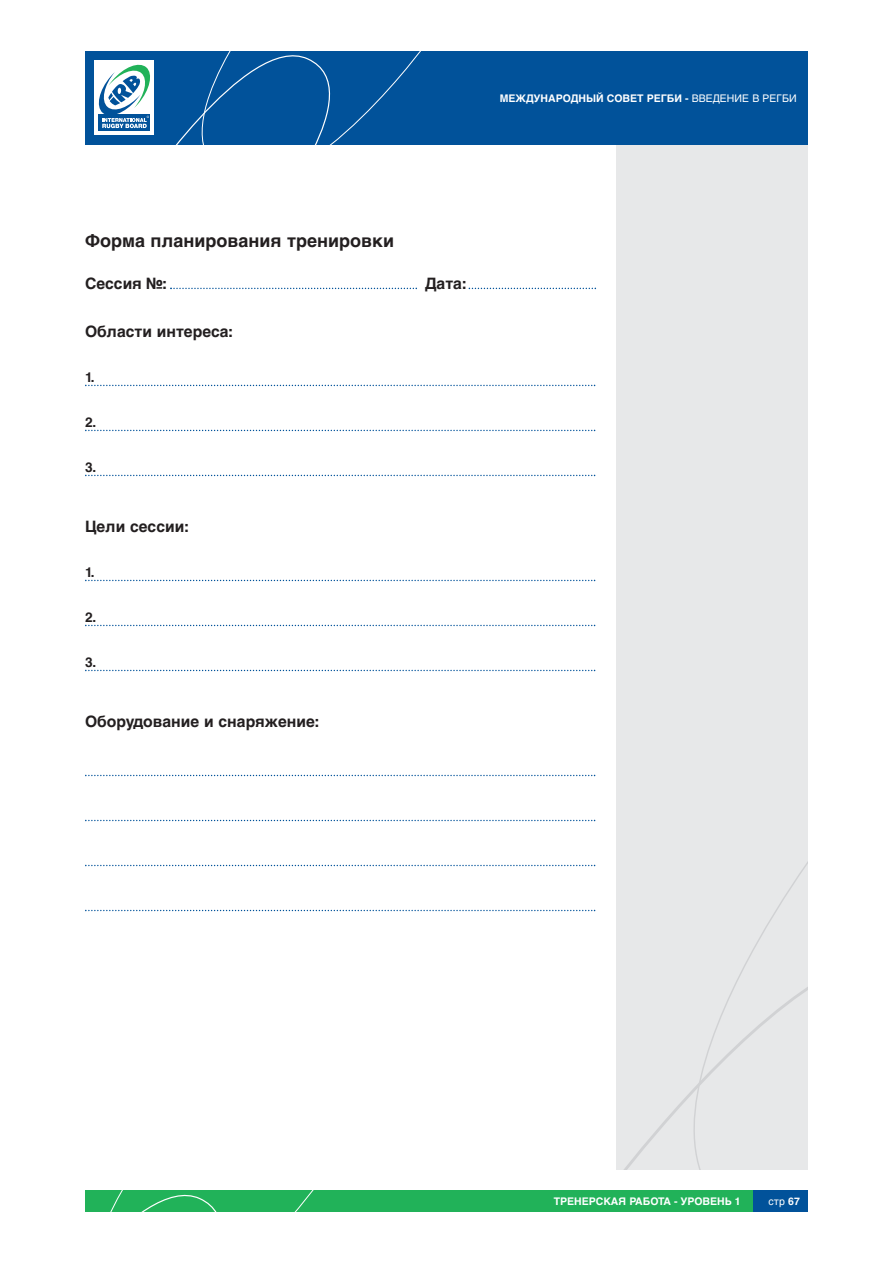
<style>
.page{position:relative;width:893px;height:1263px;background:#fff}
.page>*{position:absolute;margin:0;border:0;box-sizing:border-box;transform-origin:0 0}
.t1{font:700 18px "Helvetica Cyr";color:#231f20}
.t2{font:700 15.75px "Helvetica Cyr";color:#231f20}
.t3{font:700 13.5px "Helvetica Cyr";color:#231f20}
.t4{font:700 10.5px "Helvetica Cyr";color:#fff}
.t5{font:10.5px "Helvetica Cyr Upright";color:#fff}
.s1{font-family:"Helvetica Cyr Upright";font-weight:400}
.s2{font-family:"Helvetica Cyr";font-weight:700}
</style>
<div class="page">
<div style="left:617px;top:51px;width:191px;height:1118px;background:#e7e8e9"></div>
<svg style="left:624px;top:862px;width:184px;height:307px"></svg>
<div style="left:85px;top:1191px;width:723px;height:21px;background:#21b259"></div>
<svg style="left:110px;top:1191px;width:203px;height:21px"></svg>
<div style="left:753px;top:1191px;width:55px;height:21px;background:#01529a"></div>
<div style="left:85px;top:51px;width:723px;height:94px;background:#01529a"></div>
<svg style="left:85px;top:385px;width:510px;height:1px"></svg>
<svg style="left:85px;top:430px;width:510px;height:1px"></svg>
<svg style="left:85px;top:475px;width:510px;height:1px"></svg>
<svg style="left:85px;top:580px;width:510px;height:1px"></svg>
<svg style="left:85px;top:625px;width:510px;height:1px"></svg>
<svg style="left:85px;top:670px;width:510px;height:1px"></svg>
<svg style="left:85px;top:775px;width:510px;height:1px"></svg>
<svg style="left:85px;top:820px;width:510px;height:1px"></svg>
<svg style="left:85px;top:865px;width:510px;height:1px"></svg>
<svg style="left:85px;top:910px;width:510px;height:1px"></svg>
<svg style="left:95px;top:51px;width:326px;height:94px"></svg>
<svg style="left:170px;top:288px;width:247px;height:1px"></svg>
<svg style="left:469px;top:288px;width:127px;height:1px"></svg>
<p class="t4" style="left:500px;top:95px;width:298px">МЕЖДУНАРОДНЫЙ СОВЕТ РЕГБИ - <span class="s1">ВВЕДЕНИЕ В РЕГБИ</span></p>
<p class="t1" style="left:85px;top:234px;width:311px">Форма планирования тренировки</p>
<p class="t2" style="left:85px;top:277px;width:83px">Сессия №:</p>
<p class="t2" style="left:425px;top:277px;width:43px">Дата:</p>
<p class="t2" style="left:85px;top:325px;width:149px">Области интереса:</p>
<p class="t3" style="left:85px;top:372px;width:11px">1.</p>
<p class="t3" style="left:85px;top:417px;width:13px">2.</p>
<p class="t3" style="left:85px;top:462px;width:13px">3.</p>
<p class="t2" style="left:85px;top:520px;width:105px">Цели сессии:</p>
<p class="t3" style="left:85px;top:567px;width:11px">1.</p>
<p class="t3" style="left:85px;top:612px;width:13px">2.</p>
<p class="t3" style="left:85px;top:657px;width:13px">3.</p>
<p class="t2" style="left:85px;top:715px;width:236px">Оборудование и снаряжение:</p>
<p class="t4" style="left:554px;top:1197px;width:189px">ТРЕНЕРСКАЯ РАБОТА - УРОВЕНЬ 1</p>
<p class="t5" style="left:769px;top:1197px;width:33px">стр <span class="s2">67</span></p>
</div>
